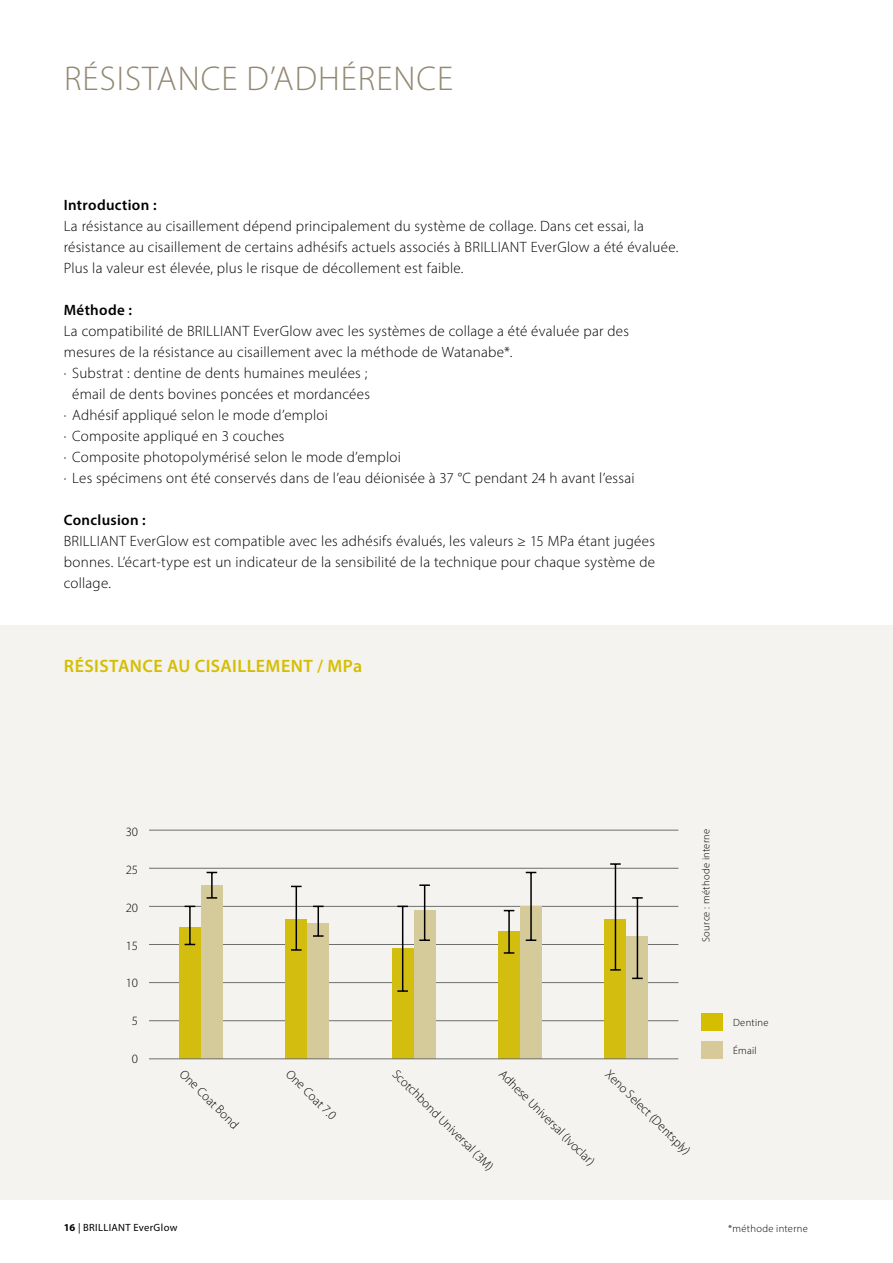
<style>
.page{position:relative;width:893px;height:1263px;background:#fff}
.page>*{position:absolute;margin:0;border:0;box-sizing:border-box;transform-origin:0 0}
.t1{font:300 34.5px "Myriad Pro";letter-spacing:.03em;color:#928872}
.t2{font:600 18px "Myriad Pro";letter-spacing:.025em;color:#d5be00}
.t3{font:300 15px/21px "Myriad Pro";letter-spacing:.015em;color:#000}
.t4{font:600 15px "Myriad Pro";letter-spacing:.02em;color:#000}
.t5{font:300 12.75px "Myriad Pro";color:#000}
.t6{font:300 10.5px "Myriad Pro";letter-spacing:.03em;color:#000}
.t7{font:10.5px "Myriad Pro";letter-spacing:.035em;color:#000}
.s1{font-weight:700}
</style>
<div class="page">
<div style="left:0;top:625px;width:893px;height:574px;background:#f4f3ef"></div>
<hr style="left:149px;top:1020px;width:529px;height:1px;background:#6e6e6e">
<hr style="left:149px;top:982px;width:529px;height:1px;background:#6e6e6e">
<hr style="left:149px;top:944px;width:529px;height:1px;background:#6e6e6e">
<hr style="left:149px;top:906px;width:529px;height:1px;background:#6e6e6e">
<hr style="left:149px;top:868px;width:529px;height:1px;background:#6e6e6e">
<hr style="left:149px;top:830px;width:529px;height:1px;background:#6e6e6e">
<div style="left:179px;top:927px;width:22px;height:132px;background:#d3be10"></div>
<div style="left:201px;top:885px;width:22px;height:174px;background:#d5ca9a"></div>
<hr style="left:189px;top:906px;width:2px;height:38px;background:#000">
<hr style="left:211px;top:872px;width:2px;height:26px;background:#000">
<svg style="left:207px;top:897px;width:10px;height:2px"></svg>
<div style="left:285px;top:919px;width:22px;height:140px;background:#d3be10"></div>
<div style="left:307px;top:923px;width:22px;height:136px;background:#d5ca9a"></div>
<hr style="left:296px;top:886px;width:1px;height:64px;background:#000">
<hr style="left:317px;top:906px;width:2px;height:30px;background:#000">
<svg style="left:291px;top:949px;width:11px;height:2px"></svg>
<svg style="left:313px;top:935px;width:11px;height:2px"></svg>
<div style="left:392px;top:949px;width:22px;height:110px;background:#d3be10"></div>
<div style="left:414px;top:910px;width:22px;height:149px;background:#d5ca9a"></div>
<hr style="left:402px;top:906px;width:1px;height:85px;background:#000">
<hr style="left:424px;top:885px;width:1px;height:55px;background:#000">
<svg style="left:397px;top:990px;width:11px;height:2px"></svg>
<svg style="left:419px;top:884px;width:11px;height:2px"></svg>
<svg style="left:419px;top:939px;width:11px;height:2px"></svg>
<div style="left:498px;top:932px;width:22px;height:127px;background:#d3be10"></div>
<div style="left:520px;top:906px;width:22px;height:153px;background:#d5ca9a"></div>
<hr style="left:508px;top:910px;width:2px;height:43px;background:#000">
<hr style="left:530px;top:872px;width:2px;height:68px;background:#000">
<svg style="left:504px;top:952px;width:10px;height:2px"></svg>
<svg style="left:526px;top:939px;width:10px;height:2px"></svg>
<div style="left:604px;top:919px;width:22px;height:140px;background:#d3be10"></div>
<div style="left:626px;top:936px;width:22px;height:123px;background:#d5ca9a"></div>
<hr style="left:615px;top:864px;width:1px;height:106px;background:#000">
<hr style="left:637px;top:898px;width:1px;height:80px;background:#000">
<svg style="left:610px;top:969px;width:11px;height:2px"></svg>
<svg style="left:610px;top:863px;width:11px;height:2px"></svg>
<svg style="left:632px;top:897px;width:11px;height:2px"></svg>
<hr style="left:149px;top:1058px;width:529px;height:1px;background:#6e6e6e">
<div style="left:702px;top:1014px;width:21px;height:17px;background:#d5be00"></div>
<div style="left:702px;top:1041px;width:21px;height:17px;background:#d7c998"></div>
<h1 class="t1" style="left:64px;top:57px;width:391px">RÉSISTANCE D’ADHÉRENCE</h1>
<p class="t4" style="left:64px;top:195px;width:94px">Introduction :</p>
<p class="t3" style="left:64px;top:215px;width:616px">La résistance au cisaillement dépend principalement du système de collage. Dans cet essai, la résistance au cisaillement de certains adhésifs actuels associés à BRILLIANT EverGlow a été évaluée.<br>Plus la valeur est élevée, plus le risque de décollement est faible.</p>
<p class="t4" style="left:64px;top:300px;width:70px">Méthode :</p>
<p class="t3" style="left:64px;top:320px;width:567px">La compatibilité de BRILLIANT EverGlow avec les systèmes de collage a été évaluée par des</p>
<p class="t3" style="left:64px;top:341px;width:450px">mesures de la résistance au cisaillement avec la méthode de Watanabe*.</p>
<p class="t3" style="left:64px;top:362px;width:305px">· Substrat : dentine de dents humaines meulées ;</p>
<p class="t3" style="left:72px;top:383px;width:299px">émail de dents bovines poncées et mordancées</p>
<p class="t3" style="left:64px;top:404px;width:266px">· Adhésif appliqué selon le mode d’emploi</p>
<p class="t3" style="left:64px;top:425px;width:222px">· Composite appliqué en 3 couches</p>
<p class="t3" style="left:64px;top:446px;width:339px">· Composite photopolymérisé selon le mode d’emploi</p>
<p class="t3" style="left:64px;top:467px;width:572px">· Les spécimens ont été conservés dans de l’eau déionisée à 37 °C pendant 24 h avant l’essai</p>
<p class="t4" style="left:64px;top:510px;width:84px">Conclusion :</p>
<p class="t3" style="left:64px;top:530px;width:593px;text-align:justify">BRILLIANT EverGlow est compatible avec les adhésifs évalués, les valeurs ≥ 15 MPa étant jugées bonnes. L’écart-type est un indicateur de la sensibilité de la technique pour chaque système de collage.</p>
<p class="t2" style="left:64px;top:655px;width:300px">RÉSISTANCE AU CISAILLEMENT / MPa</p>
<p class="t5" style="left:126px;top:825px;width:14px">30</p>
<p class="t5" style="left:126px;top:863px;width:14px">25</p>
<p class="t5" style="left:126px;top:900px;width:14px">20</p>
<p class="t5" style="left:126px;top:938px;width:14px">15</p>
<p class="t5" style="left:126px;top:976px;width:14px">10</p>
<p class="t5" style="left:132px;top:1014px;width:8px">5</p>
<p class="t5" style="left:132px;top:1051px;width:8px">0</p>
<p class="t6" style="left:700px;top:942px;width:115px;rotate:-90deg">Source : méthode interne</p>
<p class="t5" style="left:293px;top:1067px;width:67px;rotate:45deg">One Coat 7.0</p>
<p class="t5" style="left:506px;top:1067px;width:131px;rotate:45deg">Adhese Universal (Ivoclar)</p>
<p class="t5" style="left:187px;top:1067px;width:79px;rotate:45deg">One Coat Bond</p>
<p class="t5" style="left:400px;top:1067px;width:138px;rotate:45deg">Scotchbond Universal (3M)</p>
<p class="t5" style="left:612px;top:1067px;width:116px;rotate:45deg">Xeno Select (Dentsply)</p>
<p class="t6" style="left:733px;top:1016px;width:37px">Dentine</p>
<p class="t6" style="left:733px;top:1044px;width:25px">Émail</p>
<p class="t7" style="left:64px;top:1221px;width:115px"><span class="s1">16</span> | BRILLIANT EverGlow</p>
<p class="t6" style="left:728px;top:1222px;width:81px">*méthode interne</p>
</div>
